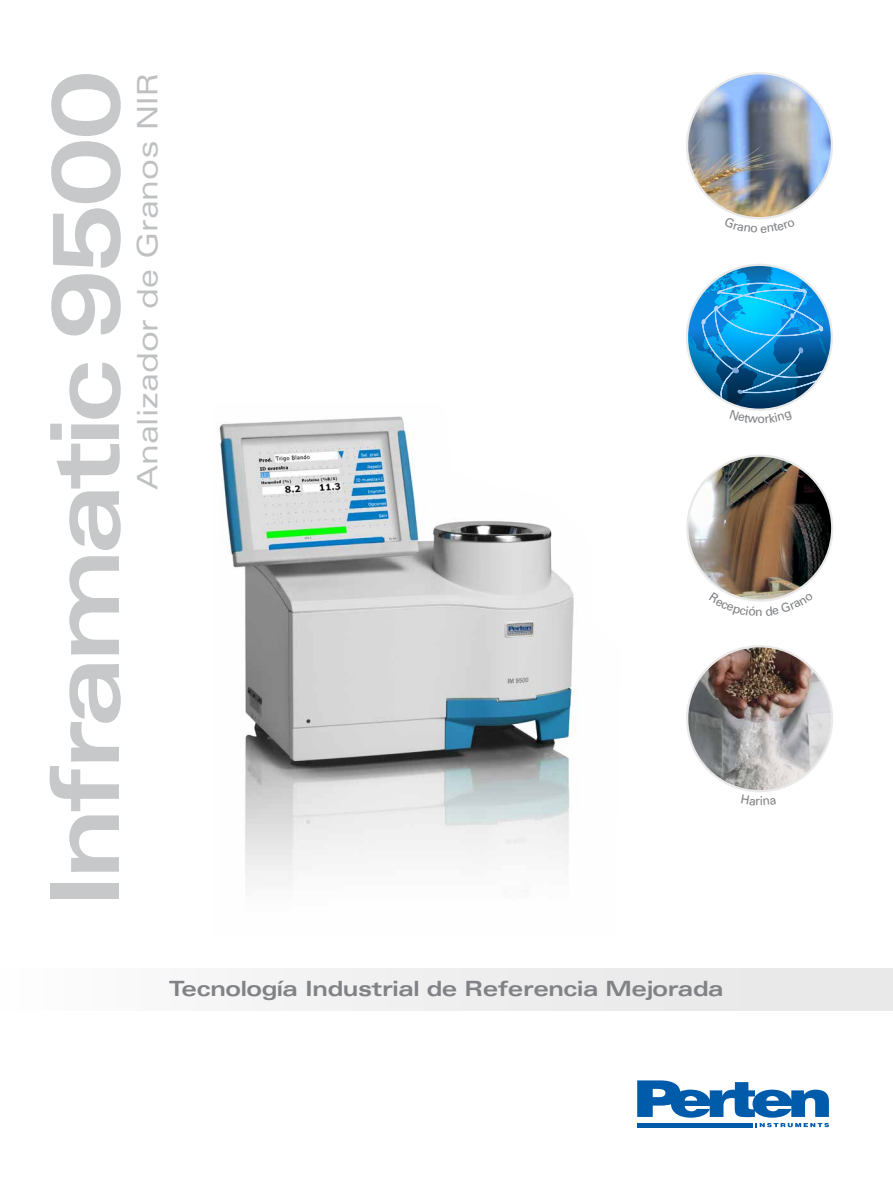
<style>
.page{position:relative;width:893px;height:1191px;background:#fff}
.page>*{position:absolute;margin:0;border:0;box-sizing:border-box;transform-origin:0 0}
.t1{font:700 expanded 95.25px "Univers";letter-spacing:-.055em;color:#c7c8ca}
.t2{font:expanded 28.2px "Univers";color:#bec0c2}
.t3{font:700 expanded 21px "Univers";letter-spacing:-.02em;color:#808285}
.t4{font:12.3px "Univers";color:#808285}
</style>
<div class="page">
<div style="left:0;top:968px;width:893px;height:42px;background:#e9e9ea"></div>
<svg style="left:637px;top:1080px;width:192px;height:37px"></svg>
<svg style="left:755px;top:1123px;width:74px;height:4px"></svg>
<hr style="left:637px;top:1123px;width:116px;height:4px;background:#005baa">
<img style="left:687px;top:455px;width:145px;height:145px;border-radius:72px">
<img style="left:687px;top:73px;width:145px;height:145px;border-radius:72px">
<svg style="left:687px;top:265px;width:145px;height:145px"></svg>
<svg style="left:701px;top:267px;width:128px;height:136px"></svg>
<img style="left:687px;top:646px;width:145px;height:145px;border-radius:72px">
<img style="left:217px;top:416px;width:358px;height:465px">
<svg style="left:724px;top:592px;width:32px;height:10px"></svg>
<svg style="left:765px;top:592px;width:30px;height:9px"></svg>
<svg style="left:743px;top:217px;width:33px;height:2px"></svg>
<svg style="left:745px;top:409px;width:28px;height:2px"></svg>
<h1 class="t1" style="left:31px;top:908px;width:840px;rotate:-90deg">Inframatic 9500</h1>
<h2 class="t2" style="left:131px;top:490px;width:418px;rotate:-90deg">Analizador de Granos NIR</h2>
<p class="t3" style="left:169px;top:976px;width:556px">Tecnología Industrial de Referencia Mejorada</p>
<p class="t4" style="left:755px;top:604px;width:9px">n</p>
</div>
